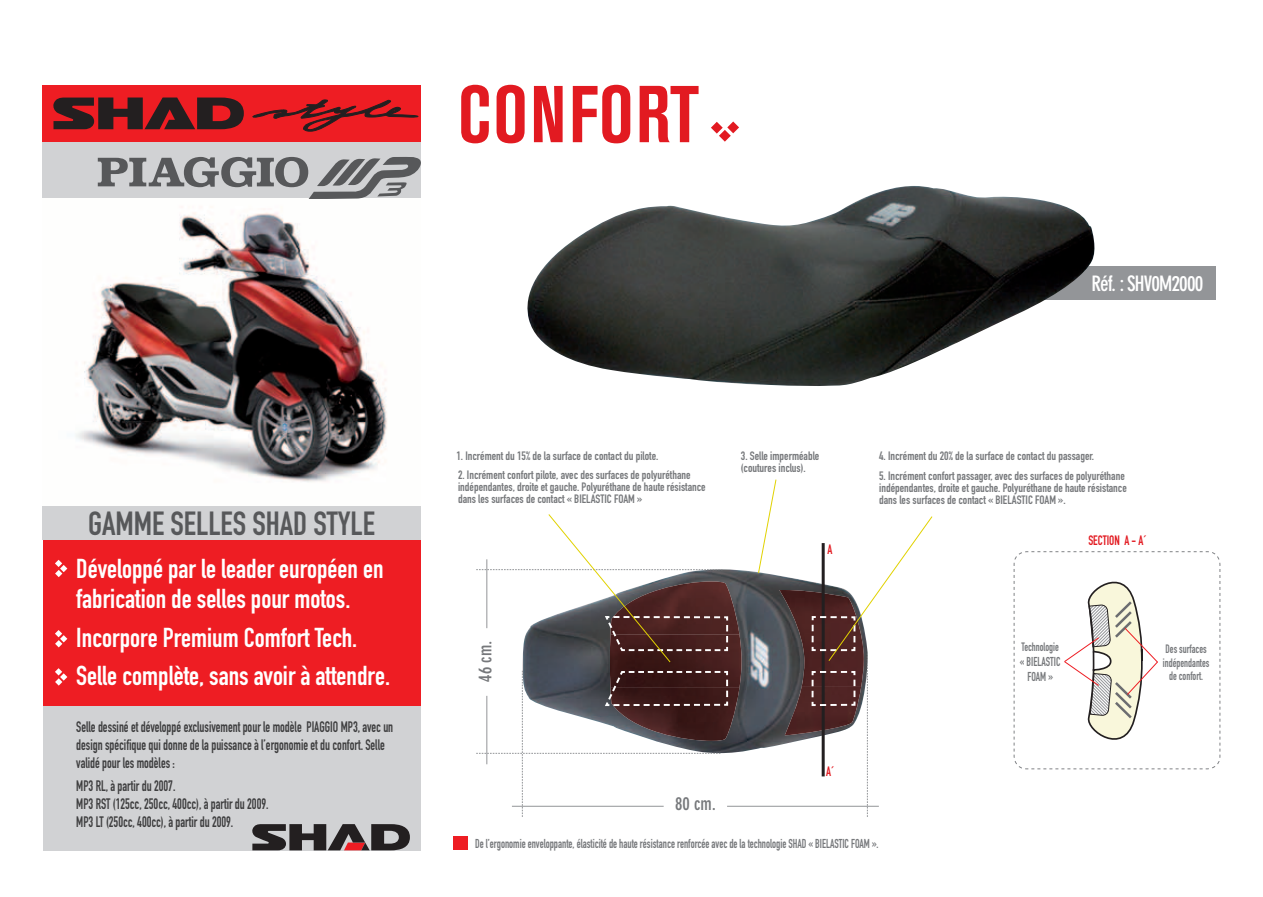
<style>
.page{position:relative;width:1263px;height:897px;background:#fff}
.page>*{position:absolute;margin:0;border:0;box-sizing:border-box;transform-origin:0 0}
.t1{font:700 condensed 79.65px "Akzidenz Grotesk BE";letter-spacing:.035em;color:#e21a21;scale:.9 1}
.t2{font:33px "DIN Engschrift";color:#57585a}
.t3{font:27px/30px "DIN Engschrift";color:#fff}
.t4{font:700 condensed 21px "DIN Neuzeit Grotesk";letter-spacing:-.04em;color:#fff}
.t5{font:700 condensed 18px "DIN Neuzeit Grotesk";color:#76787b}
.t6{font:15px/18px "DIN Engschrift";color:#3e3e3f;scale:.85 1}
.t7{font:13.5px "DIN Engschrift";color:#e21a21;scale:.9 1}
.t8{font:12.75px/15px "DIN Engschrift";color:#76787b;text-align:center;scale:.85 1}
.t9{font:12px/12px "DIN Engschrift";color:#76787b}
.t10{font:12px/13.5px "DIN Engschrift";color:#76787b;text-align:center;scale:.85 1}
</style>
<div class="page">
<div style="left:991px;top:267px;width:225px;height:33px;background:#939598"></div>
<div style="left:43px;top:505px;width:378px;height:205px;background:#ee1d23"></div>
<div style="left:43px;top:132px;width:378px;height:89px;background:#d1d2d4"></div>
<div style="left:43px;top:706px;width:378px;height:144px;background:#d1d2d4"></div>
<img style="left:43px;top:199px;width:378px;height:307px">
<img style="left:523px;top:569px;width:288px;height:184px">
<img style="left:527px;top:186px;width:571px;height:200px">
<div style="left:43px;top:85px;width:378px;height:57px;background:#ee1d23"></div>
<svg style="left:53px;top:97px;width:366px;height:35px"></svg>
<svg style="left:98px;top:157px;width:323px;height:42px"></svg>
<img style="left:729px;top:581px;width:10px;height:54px">
<img style="left:610px;top:635px;width:132px;height:53px">
<img style="left:729px;top:688px;width:10px;height:53px">
<img style="left:779px;top:590px;width:32px;height:97px">
<img style="left:785px;top:687px;width:26px;height:48px">
<svg style="left:252px;top:824px;width:158px;height:26px"></svg>
<div style="left:43px;top:506px;width:378px;height:33px;background:#d1d2d4"></div>
<svg style="left:55px;top:560px;width:12px;height:17px"></svg>
<svg style="left:55px;top:630px;width:12px;height:17px"></svg>
<svg style="left:55px;top:668px;width:12px;height:18px"></svg>
<div style="left:453px;top:836px;width:15px;height:14px;background:#ee1d23"></div>
<hr style="left:727px;top:806px;width:152px;height:1px;background:#939598">
<svg style="left:476px;top:670px;width:253px;height:147px"></svg>
<svg style="left:1013px;top:551px;width:208px;height:219px"></svg>
<svg style="left:476px;top:514px;width:253px;height:149px"></svg>
<svg style="left:811px;top:516px;width:122px;height:301px"></svg>
<svg style="left:758px;top:479px;width:19px;height:95px"></svg>
<svg style="left:1064px;top:563px;width:95px;height:193px"></svg>
<svg style="left:711px;top:122px;width:28px;height:20px"></svg>
<p class="t2" style="left:88px;top:504px;width:288px">GAMME SELLES SHAD STYLE</p>
<p class="t3" style="left:76px;top:554px;width:309px">Développé par le leader européen en fabrication de selles pour motos.</p>
<p class="t3" style="left:76px;top:618px;width:315px;line-height:38.5px">Incorpore Premium Comfort Tech.<br>Selle complète, sans avoir à attendre.</p>
<p class="t6" style="left:76px;top:718px;width:374px">Selle dessiné et développé exclusivement pour le modèle PIAGGIO MP3, avec un design spécifique qui donne de la puissance à l’ergonomie et du confort. Selle validé pour les modèles :</p>
<p class="t6" style="left:76px;top:776px;width:228px">MP3 RL, à partir du 2007.<br>MP3 RST (125cc, 250cc, 400cc), à partir du 2009.<br>MP3 LT (250cc, 400cc), à partir du 2009.</p>
<p class="t1" style="left:458px;top:69px;width:269px">CONFORT</p>
<p class="t4" style="left:1091px;top:272px;width:113px">Réf. : SHV0M2000</p>
<p class="t9" style="left:456px;top:449px;width:203px">1. Incrément du 15% de la surface de contact du pilote.</p>
<p class="t9" style="left:458px;top:469px;width:249px">2. Incrément confort pilote, avec des surfaces de polyuréthane indépendantes, droite et gauche. Polyuréthane de haute résistance dans les surfaces de contact « BIELASTIC FOAM »</p>
<p class="t9" style="left:741px;top:449px;width:80px">3. Selle imperméable (coutures inclus).</p>
<p class="t9" style="left:879px;top:449px;width:217px">4. Incrément du 20% de la surface de contact du passager.</p>
<p class="t9" style="left:879px;top:470px;width:249px">5. Incrément confort passager, avec des surfaces de polyuréthane indépendantes, droite et gauche. Polyuréthane de haute résistance dans les surfaces de contact « BIELASTIC FOAM ».</p>
<p class="t7" style="left:827px;top:541px;width:7px">A</p>
<p class="t7" style="left:1088px;top:533px;width:65px">SECTION A - A´</p>
<p class="t5" style="left:475px;top:682px;width:42px;rotate:-90deg">46 cm.</p>
<p class="t5" style="left:675px;top:793px;width:42px">80 cm.</p>
<p class="t7" style="left:826px;top:764px;width:10px">A´</p>
<p class="t10" style="left:1022px;top:640px;width:45px">Technologie</p>
<p class="t8" style="left:1020px;top:654px;width:49px">« BIELASTIC<br>FOAM »</p>
<p class="t10" style="left:1163px;top:642px;width:56px">Des surfaces indépendantes de confort.</p>
<p class="t8" style="left:475px;top:836px;width:476px">De l’ergonomie enveloppante, élasticité de haute résistance renforcée avec de la technologie SHAD « BIELASTIC FOAM ».</p>
</div>
